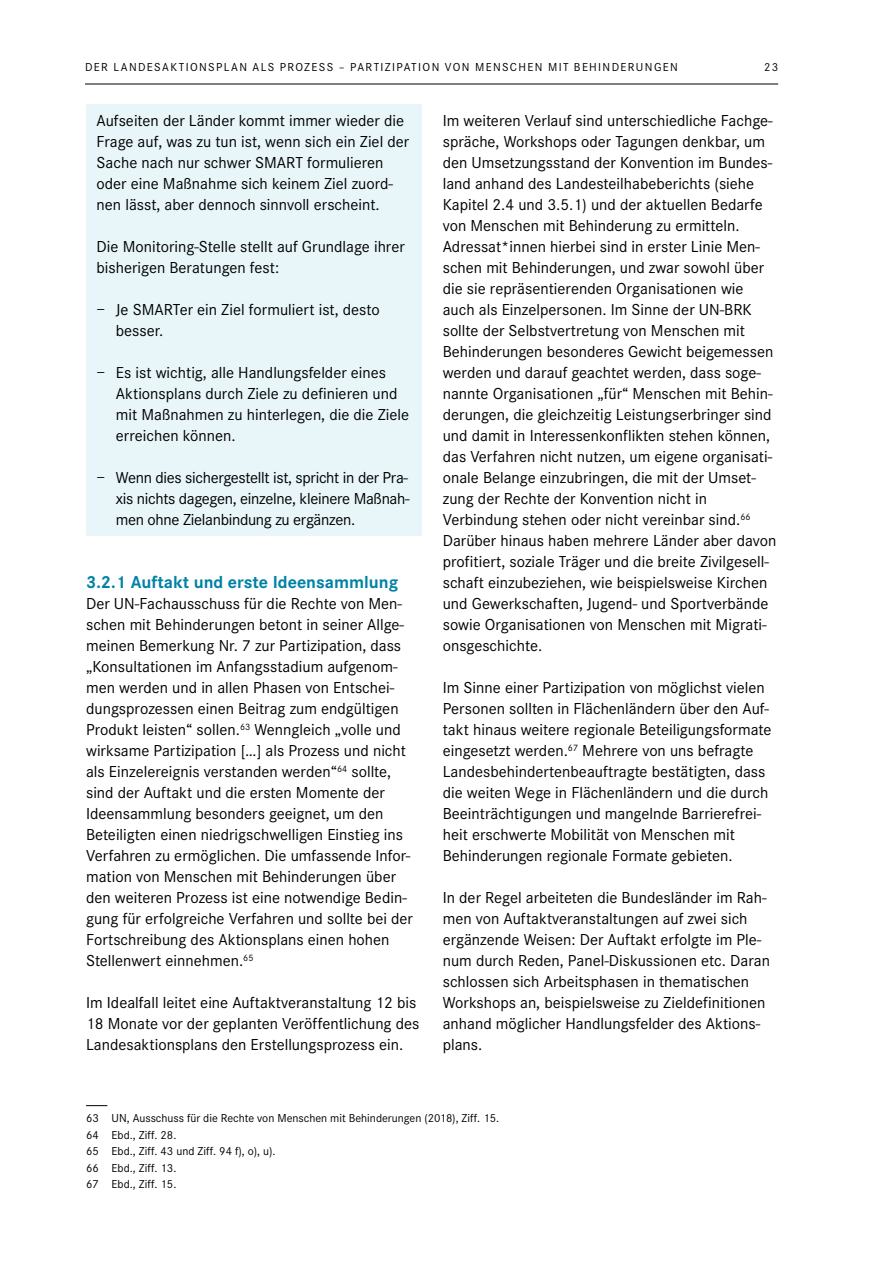
<style>
.page{position:relative;width:893px;height:1263px;background:#fff}
.page>*{position:absolute;margin:0;border:0;box-sizing:border-box;transform-origin:0 0}
.Überschriften_Innenseiten_H4_-_num{font:700 18px "Corporate S";color:#0082a6}
.A_Vitamin_P_-_Fließtext{font:16.5px/21px "Corporate S";color:#000}
.A_Vitamin_P_-_Kasten_mitlaufend{font:16.5px/21px "Corporate S";color:#000}
.A_Vitamin_P_-_Fließtext-2{font:12px/16.5px "Corporate S";color:#000}
.A_Vitamin_P_-_Fließtext-3{font:12px "Corporate S";letter-spacing:.115em;color:#000}
</style>
<div class="page">
<hr style="left:85px;top:84px;width:693px;height:1px;background:#000">
<div style="left:86px;top:104px;width:335px;height:432px;background:#e8f6fa"></div>
<svg style="left:86px;top:1105px;width:21px;height:1px"></svg>
<p class="A_Vitamin_P_-_Fließtext-3" style="left:85px;top:59px;width:594px">DER LANDESAKTIONSPLAN ALS PROZESS – PARTIZIPATION VON MENSCHEN MIT BEHINDERUNGEN</p>
<p class="A_Vitamin_P_-_Fließtext-2" style="left:764px;top:58px;width:15px">23</p>
<p class="A_Vitamin_P_-_Kasten_mitlaufend" style="left:97px;top:109px;width:314px">Aufseiten der Länder kommt immer wieder die Frage auf, was zu tun ist, wenn sich ein Ziel der Sache nach nur schwer SMART formulieren oder eine Maßnahme sich keinem Ziel zuord&shy;nen lässt, aber dennoch sinnvoll erscheint.</p>
<p class="A_Vitamin_P_-_Kasten_mitlaufend" style="left:97px;top:235px;width:310px">Die Monitoring-Stelle stellt auf Grundlage ihrer bisherigen Beratungen fest:</p>
<p class="A_Vitamin_P_-_Fließtext" style="left:116px;top:298px;width:265px;text-indent:-19px">− Je SMARTer ein Ziel formuliert ist, desto besser.</p>
<p class="A_Vitamin_P_-_Fließtext" style="left:116px;top:361px;width:295px;text-indent:-19px">− Es ist wichtig, alle Handlungsfelder eines Aktionsplans durch Ziele zu definieren und mit Maßnahmen zu hinterlegen, die die Ziele erreichen können.</p>
<p class="A_Vitamin_P_-_Fließtext" style="left:116px;top:466px;width:295px;text-align:justify;text-indent:-19px">− Wenn dies sichergestellt ist, spricht in der Pra&shy;xis nichts dagegen, einzelne, kleinere Maßnah&shy;men ohne Zielanbindung zu ergänzen.</p>
<h3 class="Überschriften_Innenseiten_H4_-_num" style="left:86px;top:570px;width:314px">3.2.1 Auftakt und erste Ideensammlung</h3>
<p class="A_Vitamin_P_-_Fließtext" style="left:86px;top:592px;width:328px">Der UN-Fachausschuss für die Rechte von Men&shy;schen mit Behinderungen betont in seiner Allge&shy;meinen Bemerkung Nr. 7 zur Partizipation, dass „Konsultationen im Anfangsstadium aufgenom&shy;men werden und in allen Phasen von Entschei&shy;dungsprozessen einen Beitrag zum endgültigen Produkt leisten“ sollen.<sup>63</sup> Wenngleich „volle und wirksame Partizipation […] als Prozess und nicht als Einzelereignis verstanden werden“<sup>64</sup> sollte, sind der Auftakt und die ersten Momente der Ideensammlung besonders geeignet, um den Beteiligten einen niedrigschwelligen Einstieg ins Verfahren zu ermöglichen. Die umfassende Infor&shy;mation von Menschen mit Behinderungen über den weiteren Prozess ist eine notwendige Bedin&shy;gung für erfolgreiche Verfahren und sollte bei der Fortschreibung des Aktionsplans einen hohen Stellenwert einnehmen.<sup>65</sup></p>
<p class="A_Vitamin_P_-_Fließtext" style="left:86px;top:991px;width:335px">Im Idealfall leitet eine Auftaktveranstaltung 12 bis<br>18 Monate vor der geplanten Veröffentlichung des<br>Landesaktionsplans den Erstellungsprozess ein.</p>
<p class="A_Vitamin_P_-_Fließtext" style="left:443px;top:109px;width:335px">Im weiteren Verlauf sind unterschiedliche Fachge&shy;spräche, Workshops oder Tagungen denkbar, um den Umsetzungsstand der Konvention im Bundes&shy;land anhand des Landesteilhabeberichts (siehe Kapitel 2.4 und 3.5.1) und der aktuellen Bedarfe von Menschen mit Behinderung zu ermitteln.<br>Adressat*innen hierbei sind in erster Linie Men&shy;schen mit Behinderungen, und zwar sowohl über die sie repräsentierenden Organisationen wie auch als Einzelpersonen. Im Sinne der UN-BRK sollte der Selbstvertretung von Menschen mit Behinderungen besonderes Gewicht beigemessen werden und darauf geachtet werden, dass soge&shy;nannte Organisationen „für“ Menschen mit Behin&shy;derungen, die gleichzeitig Leistungserbringer sind und damit in Interessenkonflikten stehen können, das Verfahren nicht nutzen, um eigene organisati&shy;onale Belange einzubringen, die mit der Umset&shy;zung der Rechte der Konvention nicht in Verbindung stehen oder nicht vereinbar sind.<sup>66<br></sup>Darüber hinaus haben mehrere Länder aber davon profitiert, soziale Träger und die breite Zivilgesell&shy;schaft einzubeziehen, wie beispielsweise Kirchen und Gewerkschaften, Jugend- und Sportverbände sowie Organisationen von Menschen mit Migrati&shy;onsgeschichte.</p>
<p class="A_Vitamin_P_-_Fließtext" style="left:443px;top:676px;width:330px">Im Sinne einer Partizipation von möglichst vielen Personen sollten in Flächenländern über den Auf&shy;takt hinaus weitere regionale Beteiligungsformate eingesetzt werden.<sup>67</sup> Mehrere von uns befragte Landesbehindertenbeauftragte bestätigten, dass die weiten Wege in Flächenländern und die durch Beeinträchtigungen und mangelnde Barrierefrei&shy;heit erschwerte Mobilität von Menschen mit Behinderungen regionale Formate gebieten.</p>
<p class="A_Vitamin_P_-_Fließtext" style="left:443px;top:886px;width:329px">In der Regel arbeiteten die Bundesländer im Rah&shy;men von Auftaktveranstaltungen auf zwei sich ergänzende Weisen: Der Auftakt erfolgte im Ple&shy;num durch Reden, Panel-Diskussionen etc. Daran schlossen sich Arbeitsphasen in thematischen Workshops an, beispielsweise zu Zieldefinitionen anhand möglicher Handlungsfelder des Aktions&shy;plans.</p>
<p class="A_Vitamin_P_-_Fließtext-2" style="left:86px;top:1109px;width:415px">63 UN, Ausschuss für die Rechte von Menschen mit Behinderungen (2018), Ziff. 15.<br>64 Ebd., Ziff. 28.<br>65 Ebd., Ziff. 43 und Ziff. 94 f), o), u).</p>
<p class="A_Vitamin_P_-_Fließtext-2" style="left:86px;top:1159px;width:92px">66 Ebd., Ziff. 13.</p>
<p class="A_Vitamin_P_-_Fließtext-2" style="left:86px;top:1175px;width:92px">67 Ebd., Ziff. 15.</p>
</div>
